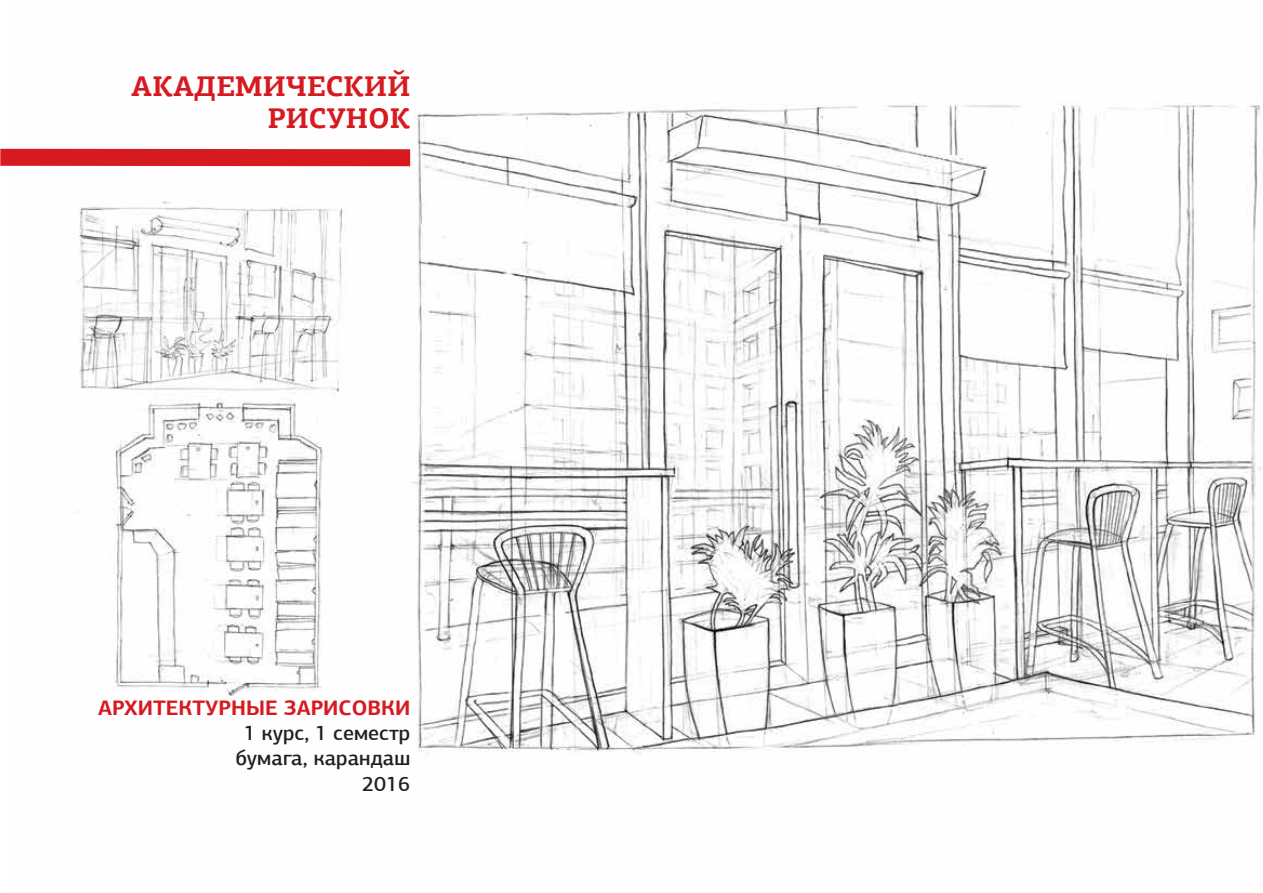
<style>
.page{position:relative;width:1263px;height:893px;background:#fff}
.page>*{position:absolute;margin:0;border:0;box-sizing:border-box;transform-origin:0 0}
.t1{font:700 28.5px/32.1px "PF Agora Slab Pro";letter-spacing:.005em;color:#d71920;text-align:right}
.t2{font:500 21px/25.2px "PF Agora Sans Pro";color:#231f20;text-align:right}
.t3{font:700 21px "PF Agora Sans Pro";color:#d71920}
</style>
<div class="page">
<img style="left:11px;top:103px;width:1252px;height:652px">
<div style="left:0;top:149px;width:410px;height:17px;background:#d71920"></div>
<h1 class="t1" style="left:131px;top:70px;width:280px">АКАДЕМИЧЕСКИЙ<br>РИСУНОК</h1>
<p class="t3" style="left:98px;top:694px;width:314px">АРХИТЕКТУРНЫЕ ЗАРИСОВКИ</p>
<p class="t2" style="left:236px;top:720px;width:176px">1 курс, 1 семестр бумага, карандаш<br>2016</p>
</div>
